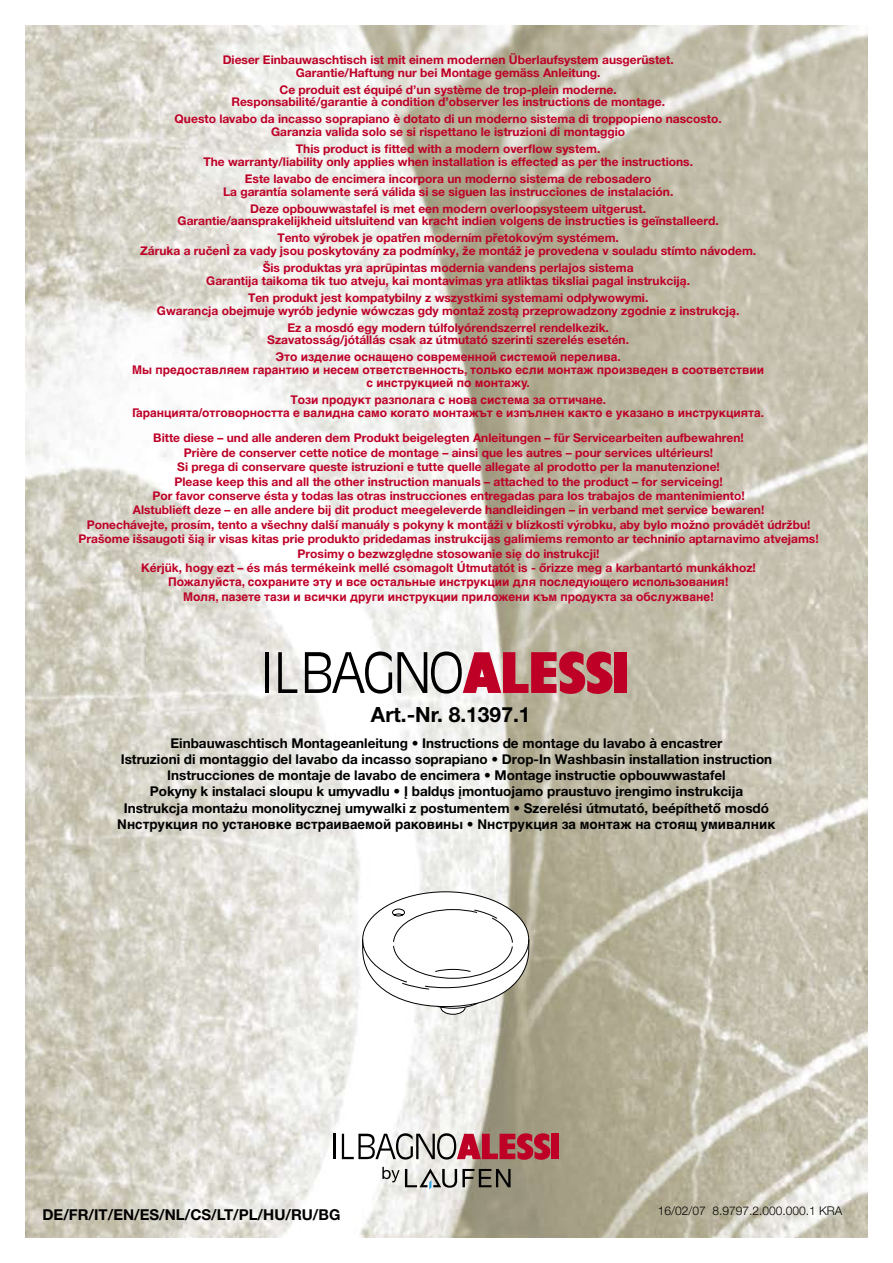
<style>
.page{position:relative;width:893px;height:1263px;background:#fff}
.page>*{position:absolute;margin:0;border:0;box-sizing:border-box;transform-origin:0 0}
.t1{font:700 21px "Helvetica Neue";color:#000}
.t2{font:700 15px "Helvetica Neue";color:#000}
.t3{font:700 13.5px/16.2px "Helvetica Neue LT Pro";color:#000;text-align:center}
.t4{font:700 13.5px "Helvetica Cyr";color:#000}
.t5{font:700 12px/12.8px "Helvetica Neue LT Pro";color:#be0027;text-align:center}
.t6{font:700 12px/12.8px "Helvetica Cyr";color:#be0027;text-align:center}
.t7{font:300 12px "Helvetica Neue LT Pro";color:#000}
.s1{font-family:"Helvetica Neue LT Pro"}
</style>
<div class="page">
<img style="left:26px;top:26px;width:841px;height:1211px">
<svg style="left:362px;top:891px;width:167px;height:124px"></svg>
<div style="left:614px;top:652px;width:13px;height:41px;background:#be0027"></div>
<svg style="left:305px;top:651px;width:308px;height:44px"></svg>
<hr style="left:265px;top:652px;width:4px;height:41px;background:#000">
<svg style="left:278px;top:652px;width:19px;height:41px"></svg>
<svg style="left:382px;top:1167px;width:129px;height:23px"></svg>
<div style="left:551px;top:1134px;width:8px;height:25px;background:#be0027"></div>
<hr style="left:334px;top:1134px;width:2px;height:25px;background:#000">
<svg style="left:342px;top:1133px;width:209px;height:27px"></svg>
<p class="t5" style="left:223px;top:53px;width:452px">Dieser Einbauwaschtisch ist mit einem modernen Überlaufsystem ausgerüstet.<br>Garantie/Haftung nur bei Montage gemäss Anleitung.</p>
<p class="t5" style="left:231px;top:83px;width:435px">Ce produit est équipé d’un système de trop-plein moderne.<br>Responsabilité/garantie à condition d’observer les instructions de montage.</p>
<p class="t5" style="left:175px;top:112px;width:549px">Questo lavabo da incasso soprapiano è dotato di un moderno sistema di troppopieno nascosto.<br>Garanzia valida solo se si rispettano le istruzioni di montaggio</p>
<p class="t5" style="left:203px;top:142px;width:491px">This product is fitted with a modern overflow system.<br>The warranty/liability only applies when installation is effected as per the instructions.</p>
<p class="t5" style="left:223px;top:172px;width:452px">Este lavabo de encimera incorpora un moderno sistema de rebosadero<br>La garantía solamente será válida si se siguen las instrucciones de instalación.</p>
<p class="t5" style="left:178px;top:202px;width:543px">Deze opbouwwastafel is met een modern overloopsysteem uitgerust.<br>Garantie/aansprakelijkheid uitsluitend van kracht indien volgens de instructies is geïnstalleerd.</p>
<p class="t5" style="left:140px;top:231px;width:618px">Tento výrobek je opatřen moderním přetokovým systémem.<br>Záruka a ručenÌ za vady jsou poskytovány za podmínky, že montáž je provedena v souladu stímto návodem.</p>
<p class="t5" style="left:206px;top:261px;width:485px">Šis produktas yra aprūpintas modernia vandens perlajos sistema<br>Garantija taikoma tik tuo atveju, kai montavimas yra atliktas tiksliai pagal instrukciją.</p>
<p class="t5" style="left:157px;top:291px;width:584px">Ten produkt jest kompatybilny z wszystkimi systemami odpływowymi.<br>Gwarancja obejmuje wyrób jedynie wówczas gdy montaž zostą przeprowadzony zgodnie z instrukcją.</p>
<p class="t5" style="left:267px;top:321px;width:363px">Ez a mosdó egy modern túlfolyórendszerrel rendelkezik.<br>Szavatosság/jótállás csak az útmutató szerinti szerelés esetén.</p>
<p class="t6" style="left:132px;top:351px;width:633px">Это изделие оснащено современной системой перелива.<br>Мы предоставляем гарантию и несем ответственность, только если монтаж произведен в соответствии с инструкцией по монтажу.</p>
<p class="t6" style="left:132px;top:393px;width:633px">Тoзи продукт разполага с нова система за оттичане.<br>Гаранцията/отговорността е валидна само когато монтажът е изпълнен както е указано в инструкцията.</p>
<p class="t5" style="left:78px;top:431px;width:742px;line-height:14.4px">Bitte diese – und alle anderen dem Produkt beigelegten Anleitungen – für Servicearbeiten aufbewahren!<br>Prière de conserver cette notice de montage – ainsi que les autres – pour services ultérieurs!<br>Si prega di conservare queste istruzioni e tutte quelle allegate al prodotto per la manutenzione!<br>Please keep this and all the other instruction manuals – attached to the product – for serviceing!<br>Por favor conserve ésta y todas las otras instrucciones entregadas para los trabajos de mantenimiento!<br>Alstublieft deze – en alle andere bij dit product meegeleverde handleidingen – in verband met service bewaren!<br>Ponechávejte, prosím, tento a všechny další manuály s pokyny k montáži v blízkosti výrobku, aby bylo možno provádět údržbu!<br>Prašome išsaugoti šią ir visas kitas prie produkto pridedamas instrukcijas galimiems remonto ar techninio aptarnavimo atvejams!<br>Prosimy o bezwzględne stosowanie się do instrukcji!<br>Kérjük, hogy ezt – és más termékeink mellé csomagolt Útmutatót is - őrizze meg a karbantartó munkákhoz!</p>
<p class="t6" style="left:168px;top:575px;width:562px;line-height:14.4px">Пожалуйста, сохраните эту и все остальные инструкции для последующего использования!<br>Моля, пазете тази и всички други инструкции приложени към продукта за обслужване!</p>
<h1 class="t1" style="left:371px;top:702px;width:161px">Art.-Nr. 8.1397.1</h1>
<p class="t3" style="left:121px;top:734px;width:653px">Einbauwaschtisch Montageanleitung • Instructions de montage du lavabo à encastrer<br>Istruzioni di montaggio del lavabo da incasso soprapiano • Drop-In Washbasin installation instruction Instrucciones de montaje de lavabo de encimera • Montage instructie opbouwwastafel<br>Pokyny k instalaci sloupu k umyvadlu • Į baldųs įmontuojamo praustuvo įrengimo instrukcija Instrukcja montażu monolitycznej umywalki z postumentem • Szerelési útmutató, beépíthető mosdó</p>
<p class="t4" style="left:117px;top:816px;width:660px">Nнструкция по установке встраиваемой раковиньı <span class="s1">•</span> Nнструкция за монтаж на стоящ умивалник</p>
<p class="t2" style="left:43px;top:1206px;width:299px">DE/FR/IT/EN/ES/NL/CS/LT/PL/HU/RU/BG</p>
<p class="t7" style="left:658px;top:1204px;width:186px">16/02/07 8.9797.2.000.000.1 KRA</p>
</div>
